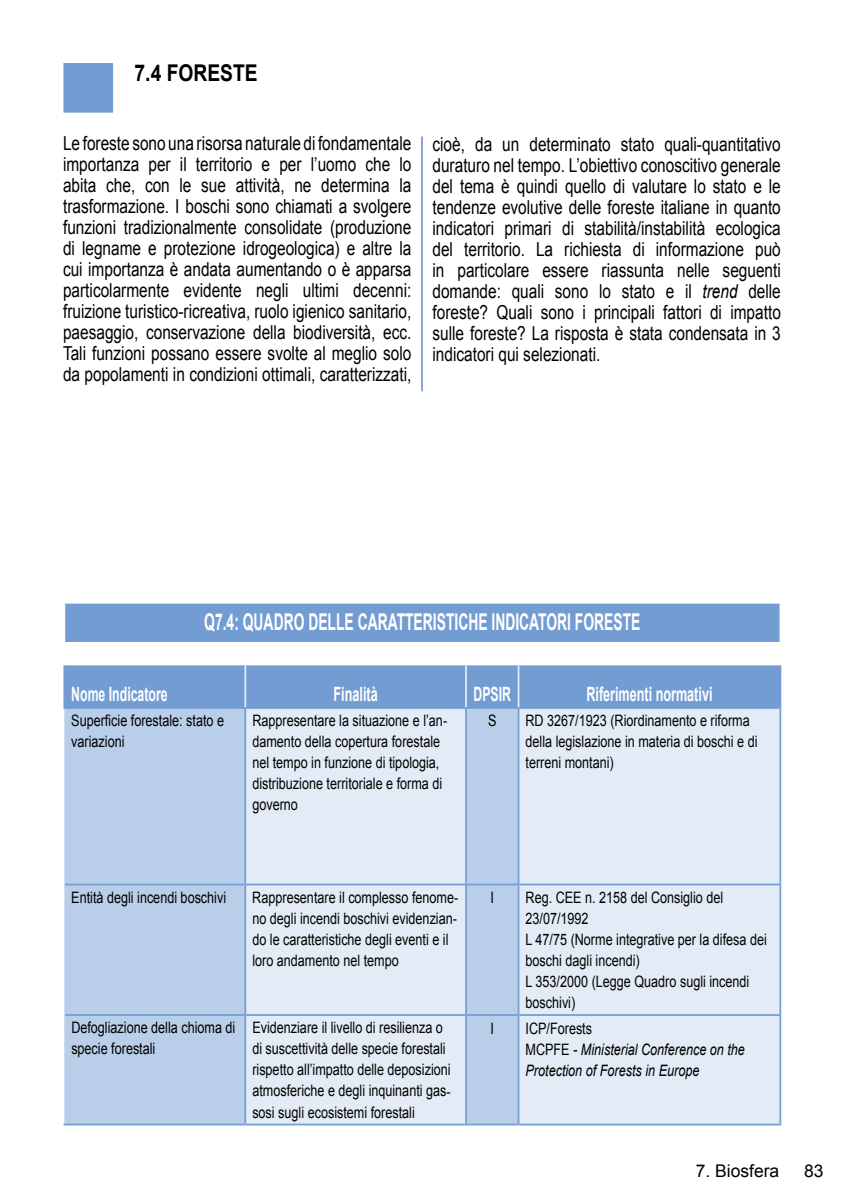
<style>
.page{position:relative;width:844px;height:1191px;background:#fff}
.page>*{position:absolute;margin:0;border:0;box-sizing:border-box;transform-origin:0 0}
.t1{font:700 23.1px "Arial";color:#fff;scale:.6 1}
.t2{font:700 23.1px "Arial";color:#000;scale:.83 1}
.t3{font:700 19.6px "Arial";color:#fff;scale:.64 1}
.t4{font:700 19.6px "Arial";color:#fff;scale:.62 1}
.t5{font:19.25px/21px "Arial";color:#000;text-align:justify;scale:.8 1}
.t6{font:17.5px "Arial";color:#000}
.t7{font:15.75px/21px "Arial";color:#000;scale:.8 1}
.t8{font:italic 15.75px/21px "Arial";color:#000;scale:.8 1}
.s1{font-style:italic}
.s2{font-style:normal}
</style>
<div class="page">
<div style="left:65px;top:665px;width:714px;height:42px;background:#739dd2"></div>
<div style="left:64px;top:709px;width:180px;height:414px;background:#b9cee9"></div>
<svg style="left:246px;top:709px;width:533px;height:414px;background:#dee8f4"></svg>
<hr style="left:63px;top:665px;width:2px;height:42px;background:#739dd2">
<hr style="left:779px;top:665px;width:2px;height:42px;background:#739dd2">
<hr style="left:63px;top:707px;width:182px;height:2px;background:#739dd2">
<hr style="left:245px;top:707px;width:221px;height:2px;background:#739dd2">
<hr style="left:466px;top:707px;width:52px;height:2px;background:#739dd2">
<hr style="left:518px;top:707px;width:263px;height:2px;background:#739dd2">
<hr style="left:244px;top:665px;width:2px;height:42px;background:#e3ebf6">
<hr style="left:465px;top:665px;width:2px;height:42px;background:#e3ebf6">
<hr style="left:517px;top:665px;width:2px;height:42px;background:#e3ebf6">
<hr style="left:244px;top:709px;width:2px;height:174px;background:#739dd2">
<hr style="left:465px;top:709px;width:2px;height:174px;background:#739dd2">
<hr style="left:517px;top:709px;width:2px;height:174px;background:#739dd2">
<hr style="left:779px;top:709px;width:2px;height:174px;background:#739dd2">
<hr style="left:65px;top:883px;width:180px;height:2px;background:#739dd2">
<hr style="left:245px;top:883px;width:221px;height:2px;background:#739dd2">
<hr style="left:244px;top:885px;width:2px;height:129px;background:#739dd2">
<hr style="left:466px;top:883px;width:52px;height:2px;background:#739dd2">
<hr style="left:465px;top:885px;width:2px;height:129px;background:#739dd2">
<hr style="left:518px;top:883px;width:263px;height:2px;background:#739dd2">
<hr style="left:517px;top:885px;width:2px;height:129px;background:#739dd2">
<hr style="left:779px;top:885px;width:2px;height:129px;background:#739dd2">
<hr style="left:65px;top:1014px;width:180px;height:2px;background:#739dd2">
<hr style="left:245px;top:1014px;width:221px;height:2px;background:#739dd2">
<hr style="left:244px;top:1016px;width:2px;height:107px;background:#739dd2">
<hr style="left:466px;top:1014px;width:52px;height:2px;background:#739dd2">
<hr style="left:465px;top:1016px;width:2px;height:107px;background:#739dd2">
<hr style="left:518px;top:1014px;width:263px;height:2px;background:#739dd2">
<hr style="left:517px;top:1016px;width:2px;height:107px;background:#739dd2">
<hr style="left:779px;top:1016px;width:2px;height:107px;background:#739dd2">
<hr style="left:63px;top:1123px;width:182px;height:2px;background:#739dd2">
<hr style="left:245px;top:1123px;width:221px;height:2px;background:#739dd2">
<hr style="left:466px;top:1123px;width:52px;height:2px;background:#739dd2">
<hr style="left:518px;top:1123px;width:263px;height:2px;background:#739dd2">
<div style="left:64px;top:603px;width:716px;height:39px;background:#739dd2"></div>
<hr style="left:63px;top:603px;width:2px;height:39px;background:#fff">
<hr style="left:779px;top:603px;width:2px;height:39px;background:#fff">
<div style="left:63px;top:63px;width:50px;height:50px;background:#739dd2;border:2px solid #739dd2"></div>
<hr style="left:421px;top:137px;width:2px;height:254px;background:#739dd2">
<p class="t2" style="left:134px;top:57px;width:150px">7.4 FORESTE</p>
<p class="t5" style="left:63px;top:133px;width:437px">Le foreste sono una risorsa naturale di fondamentale importanza per il territorio e per l’uomo che lo abita che, con le sue attività, ne determina la trasformazione. I boschi sono chiamati a svolgere funzioni tradizionalmente consolidate (produzione di legname e protezione idrogeologica) e altre la cui importanza è andata aumentando o è apparsa particolarmente evidente negli ultimi decenni: fruizione turistico-ricreativa, ruolo igienico sanitario, paesaggio, conservazione della biodiversità, ecc.<br>Tali funzioni possano essere svolte al meglio solo da popolamenti in condizioni ottimali, caratterizzati,</p>
<p class="t5" style="left:432px;top:133px;width:437px">cioè, da un determinato stato quali-quantitativo duraturo nel tempo. L’obiettivo conoscitivo generale del tema è quindi quello di valutare lo stato e le tendenze evolutive delle foreste italiane in quanto indicatori primari di stabilità/instabilità ecologica del territorio. La richiesta di informazione può in particolare essere riassunta nelle seguenti domande: quali sono lo stato e il <span class="s1">trend</span> delle foreste? Quali sono i principali fattori di impatto sulle foreste? La risposta è stata condensata in 3 indicatori qui selezionati.</p>
<p class="t1" style="left:204px;top:606px;width:728px">Q7.4: QUADRO DELLE CARATTERISTICHE INDICATORI FORESTE</p>
<p class="t4" style="left:71px;top:681px;width:157px">Nome Indicatore</p>
<p class="t3" style="left:333px;top:681px;width:70px">Finalità</p>
<p class="t4" style="left:473px;top:681px;width:62px">DPSIR</p>
<p class="t3" style="left:586px;top:681px;width:198px">Riferimenti normativi</p>
<p class="t7" style="left:71px;top:710px;width:192px">Superficie forestale: stato e variazioni</p>
<p class="t7" style="left:252px;top:710px;width:245px">Rappresentare la situazione e l’an&shy;damento della copertura forestale nel tempo in funzione di tipologia, distribuzione territoriale e forma di governo</p>
<p class="t7" style="left:488px;top:710px;width:12px">S</p>
<p class="t7" style="left:525px;top:710px;width:291px">RD 3267/1923 (Riordinamento e riforma della legislazione in materia di boschi e di terreni montani)</p>
<p class="t7" style="left:71px;top:887px;width:195px">Entità degli incendi boschivi</p>
<p class="t7" style="left:252px;top:887px;width:259px">Rappresentare il complesso fenome&shy;no degli incendi boschivi evidenzian&shy;do le caratteristiche degli eventi e il loro andamento nel tempo</p>
<p class="t7" style="left:490px;top:887px;width:6px">I</p>
<p class="t7" style="left:525px;top:887px;width:303px">Reg. CEE n. 2158 del Consiglio del<br>23/07/1992<br>L 47/75 (Norme integrative per la difesa dei boschi dagli incendi)<br>L 353/2000 (Legge Quadro sugli incendi boschivi)</p>
<p class="t7" style="left:71px;top:1017px;width:206px">Defogliazione della chioma di specie forestali</p>
<p class="t7" style="left:252px;top:1017px;width:249px">Evidenziare il livello di resilienza o di suscettività delle specie forestali rispetto all’impatto delle deposizioni atmosferiche e degli inquinanti gas&shy;sosi sugli ecosistemi forestali</p>
<p class="t7" style="left:490px;top:1017px;width:6px">I</p>
<p class="t8" style="left:525px;top:1017px;width:275px"><span class="s2">ICP/Forests<br>MCPFE</span> - Ministerial Conference on the<br>Protection of Forests in Europe</p>
<p class="t6" style="left:695px;top:1159px;width:85px">7. Biosfera</p>
<p class="t6" style="left:803px;top:1159px;width:21px">83</p>
</div>
